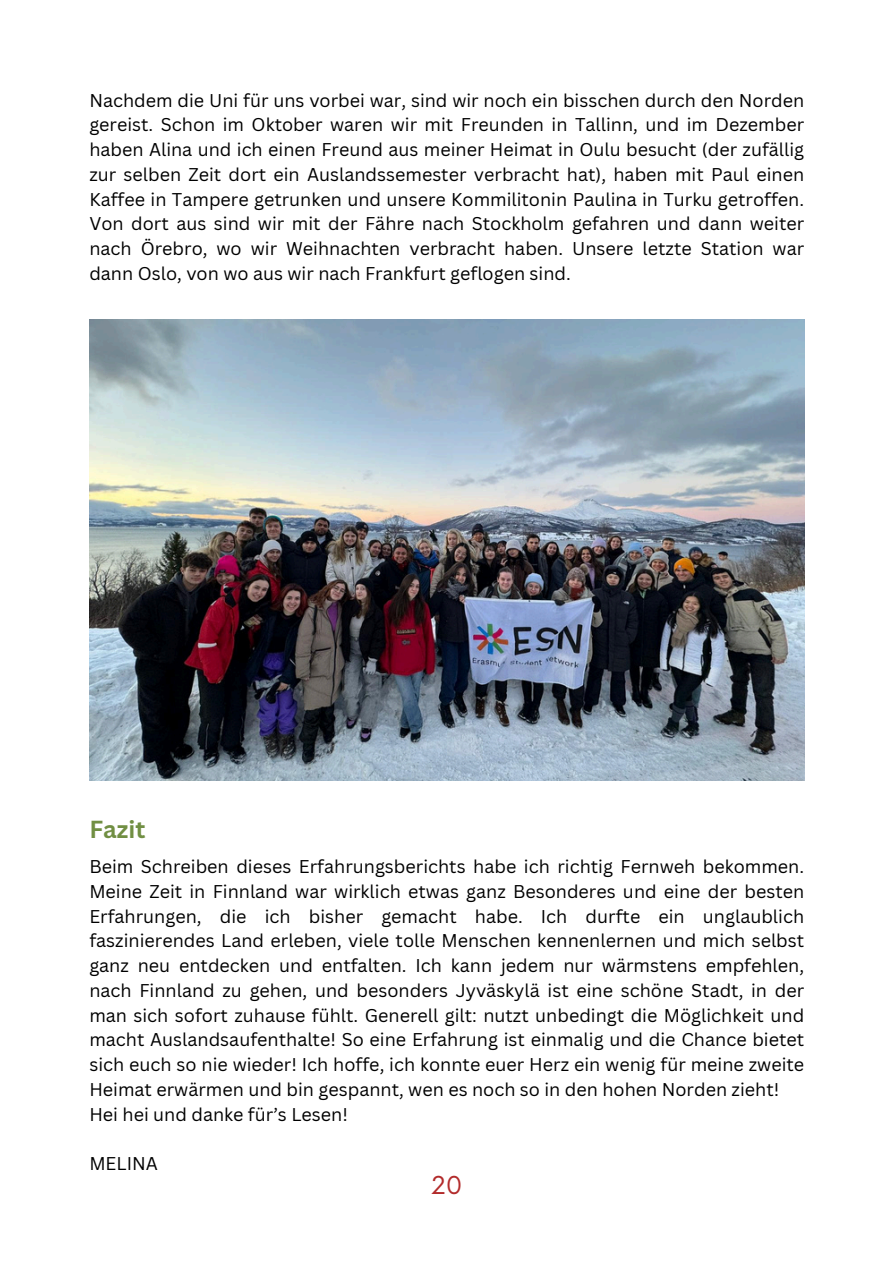
<style>
.page{position:relative;width:894px;height:1264px;background:#fff}
.page>*{position:absolute;margin:0;border:0;box-sizing:border-box;transform-origin:0 0}
.t1{font:700 24px "Canva Sans";color:#718f43}
.t2{font:24px "Now";color:#b22b2b}
.t3{font:18px/24.8px "Canva Sans";color:#000;text-align:justify}
</style>
<div class="page">
<img style="left:89px;top:319px;width:715px;height:461px">
<h1 class="t3" style="left:89px;top:87px;width:716px">Nachdem die Uni für uns vorbei war, sind wir noch ein bisschen durch den Norden gereist. Schon im Oktober waren wir mit Freunden in Tallinn, und im Dezember haben Alina und ich einen Freund aus meiner Heimat in Oulu besucht (der zufällig zur selben Zeit dort ein Auslandssemester verbracht hat), haben mit Paul einen Kaffee in Tampere getrunken und unsere Kommilitonin Paulina in Turku getroffen.<br>Von dort aus sind wir mit der Fähre nach Stockholm gefahren und dann weiter nach Örebro, wo wir Weihnachten verbracht haben. Unsere letzte Station war dann Oslo, von wo aus wir nach Frankfurt geflogen sind.</h1>
<p class="t1" style="left:89px;top:812px;width:57px">Fazit</p>
<p class="t3" style="left:89px;top:853px;width:716px">Beim Schreiben dieses Erfahrungsberichts habe ich richtig Fernweh bekommen.<br>Meine Zeit in Finnland war wirklich etwas ganz Besonderes und eine der besten Erfahrungen, die ich bisher gemacht habe. Ich durfte ein unglaublich faszinierendes Land erleben, viele tolle Menschen kennenlernen und mich selbst ganz neu entdecken und entfalten. Ich kann jedem nur wärmstens empfehlen, nach Finnland zu gehen, und besonders Jyväskylä ist eine schöne Stadt, in der man sich sofort zuhause fühlt. Generell gilt: nutzt unbedingt die Möglichkeit und macht Auslandsaufenthalte! So eine Erfahrung ist einmalig und die Chance bietet sich euch so nie wieder! Ich hoffe, ich konnte euer Herz ein wenig für meine zweite Heimat erwärmen und bin gespannt, wen es noch so in den hohen Norden zieht!</p>
<p class="t3" style="left:89px;top:1101px;width:260px">Hei hei und danke für’s Lesen!</p>
<p class="t3" style="left:89px;top:1150px;width:70px">MELINA</p>
<p class="t2" style="left:431px;top:1172px;width:33px">20</p>
</div>
